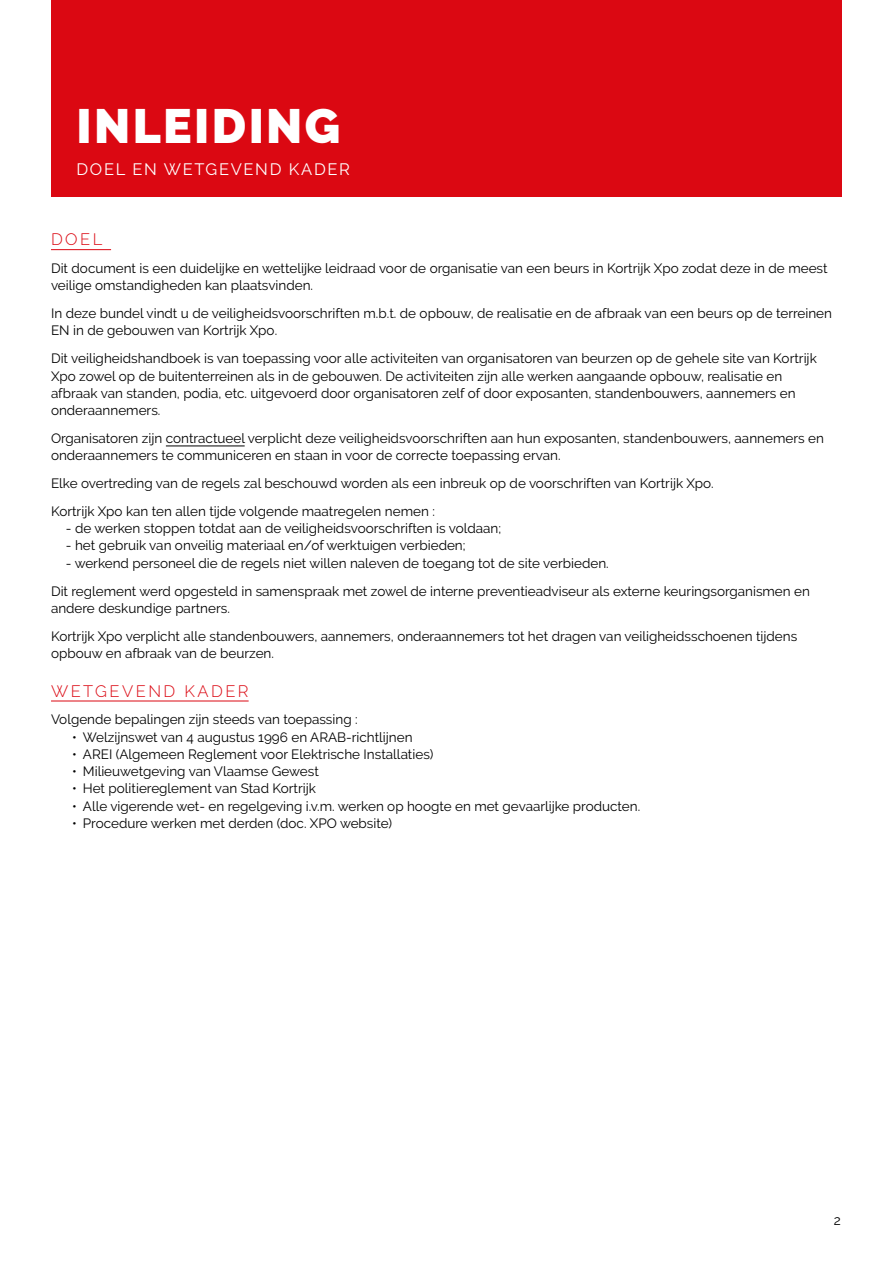
<style>
.page{position:relative;width:893px;height:1263px;background:#fff}
.page>*{position:absolute;margin:0;border:0;box-sizing:border-box;transform-origin:0 0}
.t1{font:900 48px "Raleway";letter-spacing:.05em;color:#fff}
.t2{font:16.5px "Raleway";letter-spacing:.1em;color:#fff}
.t3{font:300 16.5px "Raleway";letter-spacing:.15em;color:#db0812}
.t4{font:13.5px/17.2px "Raleway";color:#000}
</style>
<div class="page">
<hr style="left:51px;top:249px;width:60px;height:1px;background:#db0812">
<hr style="left:166px;top:446px;width:79px;height:1px;background:#000">
<hr style="left:51px;top:701px;width:198px;height:1px;background:#db0812">
<div style="left:51px;top:0;width:791px;height:196px;background:#db0812"></div>
<h1 class="t1" style="left:77px;top:99px;width:265px">INLEIDING</h1>
<p class="t2" style="left:77px;top:160px;width:275px">DOEL EN WETGEVEND KADER</p>
<p class="t3" style="left:51px;top:230px;width:53px">DOEL</p>
<p class="t4" style="left:51px;top:260px;width:778px">Dit document is een duidelijke en wettelijke leidraad voor de organisatie van een beurs in Kortrijk Xpo zodat deze in de meest veilige omstandigheden kan plaatsvinden.</p>
<p class="t4" style="left:51px;top:305px;width:782px">In deze bundel vindt u de veiligheidsvoorschriften m.b.t. de opbouw, de realisatie en de afbraak van een beurs op de terreinen<br>EN in de gebouwen van Kortrijk Xpo.</p>
<p class="t4" style="left:51px;top:350px;width:767px">Dit veiligheidshandboek is van toepassing voor alle activiteiten van organisatoren van beurzen op de gehele site van Kortrijk Xpo zowel op de buitenterreinen als in de gebouwen. De activiteiten zijn alle werken aangaande opbouw, realisatie en afbraak van standen, podia, etc. uitgevoerd door organisatoren zelf of door exposanten, standenbouwers, aannemers en onderaannemers.</p>
<p class="t4" style="left:51px;top:429px;width:774px">Organisatoren zijn contractueel verplicht deze veiligheidsvoorschriften aan hun exposanten, standenbouwers, aannemers en onderaannemers te communiceren en staan in voor de correcte toepassing ervan.</p>
<p class="t4" style="left:51px;top:469px;width:664px;line-height:27.9px">Elke overtreding van de regels zal beschouwd worden als een inbreuk op de voorschriften van Kortrijk Xpo.<br>Kortrijk Xpo kan ten allen tijde volgende maatregelen nemen :</p>
<p class="t4" style="left:66px;top:520px;width:437px">- de werken stoppen totdat aan de veiligheidsvoorschriften is voldaan;</p>
<p class="t4" style="left:66px;top:537px;width:401px">- het gebruik van onveilig materiaal en/of werktuigen verbieden;</p>
<p class="t4" style="left:51px;top:549px;width:760px;line-height:27.9px;text-indent:15px">- werkend personeel die de regels niet willen naleven de toegang tot de site verbieden.<br>Dit reglement werd opgesteld in samenspraak met zowel de interne preventieadviseur als externe keuringsorganismen en</p>
<p class="t4" style="left:51px;top:594px;width:748px;line-height:27.9px">andere deskundige partners.<br>Kortrijk Xpo verplicht alle standenbouwers, aannemers, onderaannemers tot het dragen van veiligheidsschoenen tijdens</p>
<p class="t4" style="left:51px;top:645px;width:224px">opbouw en afbraak van de beurzen.</p>
<p class="t3" style="left:51px;top:681px;width:199px">WETGEVEND KADER</p>
<p class="t4" style="left:51px;top:711px;width:308px">Volgende bepalingen zijn steeds van toepassing :</p>
<p class="t4" style="left:72px;top:728px;width:342px">• Welzijnswet van 4 augustus 1996 en ARAB-richtlijnen</p>
<p class="t4" style="left:72px;top:745px;width:363px">• AREI (Algemeen Reglement voor Elektrische Installaties)</p>
<p class="t4" style="left:72px;top:763px;width:248px">• Milieuwetgeving van Vlaamse Gewest</p>
<p class="t4" style="left:72px;top:780px;width:245px">• Het politiereglement van Stad Kortrijk</p>
<p class="t4" style="left:72px;top:797px;width:569px">• Alle vigerende wet- en regelgeving i.v.m. werken op hoogte en met gevaarlijke producten.</p>
<p class="t4" style="left:72px;top:814px;width:321px">• Procedure werken met derden (doc. XPO website)</p>
<p class="t4" style="left:834px;top:1211px;width:9px">2</p>
</div>
